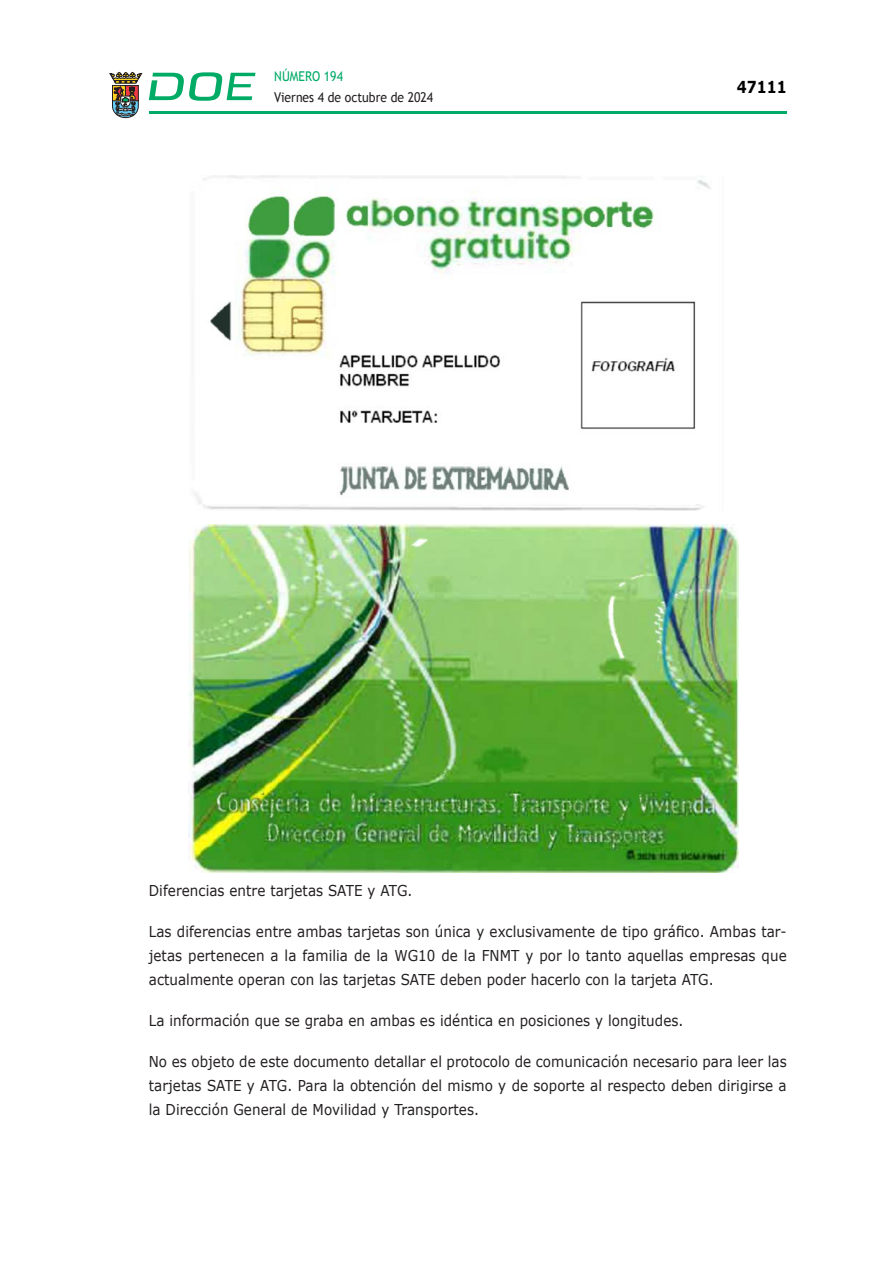
<style>
.page{position:relative;width:893px;height:1263px;background:#fff}
.page>*{position:absolute;margin:0;border:0;box-sizing:border-box;transform-origin:0 0}
.t1{font:700 16.5px "Verdana";color:#000;scale:.85 1}
.CUERPO_DE_TEXTO{font:15px/24px "Verdana";letter-spacing:.005em;color:#231f20;text-align:justify;scale:.9 1}
.t2{font:13.5px "Trebuchet MS";color:#231f20;scale:.9 1}
.t3{font:13.5px "Trebuchet MS";color:#00ab67;scale:.9 1}
</style>
<div class="page">
<hr style="left:149px;top:111px;width:638px;height:3px;background:#00ab66">
<svg style="left:109px;top:72px;width:33px;height:46px"></svg>
<svg style="left:149px;top:72px;width:106px;height:29px"></svg>
<img style="left:194px;top:175px;width:517px;height:335px">
<img style="left:188px;top:524px;width:551px;height:348px">
<p class="t3" style="left:274px;top:68px;width:78px">NÚMERO 194</p>
<p class="t2" style="left:274px;top:89px;width:178px">Viernes 4 de octubre de 2024</p>
<p class="t1" style="left:737px;top:76px;width:60px">47111</p>
<p class="CUERPO_DE_TEXTO" style="left:149px;top:879px;width:294px">Diferencias entre tarjetas SATE y ATG.</p>
<p class="CUERPO_DE_TEXTO" style="left:149px;top:920px;width:710px">Las diferencias entre ambas tarjetas son única y exclusivamente de tipo gráfico. Ambas tar&shy;jetas pertenecen a la familia de la WG10 de la FNMT y por lo tanto aquellas empresas que actualmente operan con las tarjetas SATE deben poder hacerlo con la tarjeta ATG.</p>
<p class="CUERPO_DE_TEXTO" style="left:149px;top:1009px;width:596px">La información que se graba en ambas es idéntica en posiciones y longitudes.</p>
<p class="CUERPO_DE_TEXTO" style="left:149px;top:1050px;width:710px">No es objeto de este documento detallar el protocolo de comunicación necesario para leer las tarjetas SATE y ATG. Para la obtención del mismo y de soporte al respecto deben dirigirse a la Dirección General de Movilidad y Transportes.</p>
</div>
